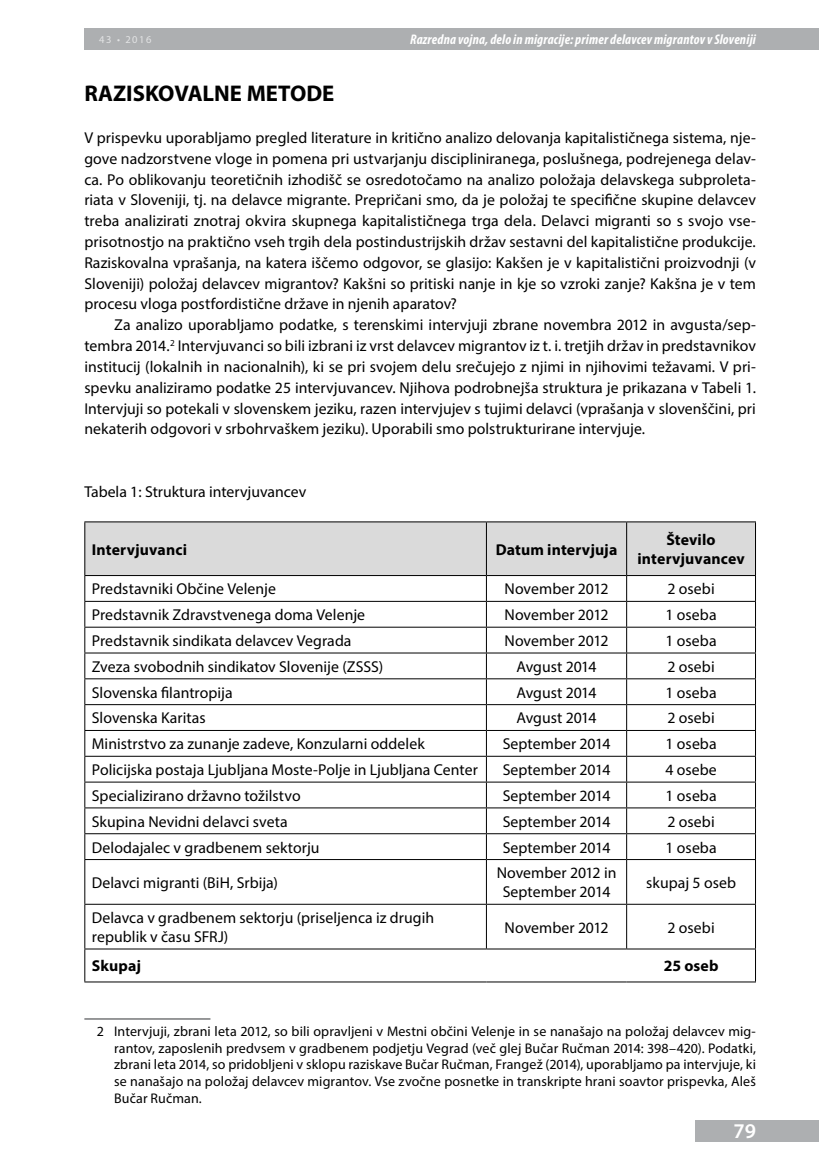
<style>
.page{position:relative;width:819px;height:1166px;background:#fff}
.page>*{position:absolute;margin:0;border:0;box-sizing:border-box;transform-origin:0 0}
.t1{font:700 22.75px "Myriad Pro";color:#000}
.t2{font:600 21px "Myriad Pro";color:#fff}
.t3{font:15.75px/20.8px "Myriad Pro";color:#000;text-align:justify}
.t4{font:700 15.75px/18.9px "Myriad Pro";letter-spacing:.01em;color:#000;text-align:center}
.t5{font:14px/16.8px "Myriad Pro";letter-spacing:.005em;color:#000;text-align:justify}
.t6{font:italic 700 condensed 14px "Myriad Pro";letter-spacing:.015em;color:#fff}
.t7{font:10.5px "Myriad Pro";letter-spacing:.15em;color:#e3e4e5}
</style>
<div class="page">
<div style="left:694px;top:1120px;width:125px;height:21px;background:#adafb1"></div>
<div style="left:84px;top:28px;width:735px;height:22px;background:#adafb1"></div>
<hr style="left:84px;top:521px;width:402px;height:1px;background:#000">
<hr style="left:486px;top:521px;width:140px;height:1px;background:#000">
<hr style="left:626px;top:521px;width:130px;height:1px;background:#000">
<svg style="left:84px;top:522px;width:672px;height:337px"></svg>
<hr style="left:755px;top:949px;width:1px;height:32px;background:#000">
<hr style="left:84px;top:807px;width:402px;height:1px;background:#000">
<hr style="left:486px;top:807px;width:140px;height:1px;background:#000">
<hr style="left:626px;top:807px;width:130px;height:1px;background:#000">
<hr style="left:755px;top:860px;width:1px;height:44px;background:#000">
<hr style="left:755px;top:905px;width:1px;height:43px;background:#000">
<hr style="left:84px;top:860px;width:1px;height:44px;background:#000">
<hr style="left:486px;top:860px;width:1px;height:44px;background:#000">
<hr style="left:626px;top:860px;width:1px;height:44px;background:#000">
<hr style="left:84px;top:905px;width:1px;height:43px;background:#000">
<hr style="left:486px;top:905px;width:1px;height:43px;background:#000">
<hr style="left:626px;top:905px;width:1px;height:43px;background:#000">
<hr style="left:84px;top:949px;width:1px;height:32px;background:#000">
<hr style="left:84px;top:859px;width:402px;height:1px;background:#000">
<hr style="left:486px;top:859px;width:140px;height:1px;background:#000">
<hr style="left:626px;top:859px;width:130px;height:1px;background:#000">
<hr style="left:84px;top:904px;width:402px;height:1px;background:#000">
<hr style="left:486px;top:904px;width:140px;height:1px;background:#000">
<hr style="left:626px;top:904px;width:130px;height:1px;background:#000">
<hr style="left:84px;top:948px;width:402px;height:1px;background:#000">
<hr style="left:486px;top:948px;width:140px;height:1px;background:#000">
<hr style="left:626px;top:948px;width:130px;height:1px;background:#000">
<hr style="left:84px;top:981px;width:402px;height:1px;background:#000">
<hr style="left:486px;top:981px;width:140px;height:1px;background:#000">
<hr style="left:626px;top:981px;width:130px;height:1px;background:#000">
<hr style="left:84px;top:1018px;width:126px;height:2px;background:#898a8c">
<p class="t7" style="left:99px;top:33px;width:54px">43 • 2016</p>
<p class="t6" style="left:410px;top:31px;width:347px">Razredna vojna, delo in migracije: primer delavcev migrantov v Sloveniji</p>
<h1 class="t1" style="left:84px;top:79px;width:251px">RAZISKOVALNE METODE</h1>
<p class="t3" style="left:84px;top:127px;width:673px">V prispevku uporabljamo pregled literature in kritično analizo delovanja kapitalističnega sistema, nje&shy;gove nadzorstvene vloge in pomena pri ustvarjanju discipliniranega, poslušnega, podrejenega delav&shy;ca. Po oblikovanju teoretičnih izhodišč se osredotočamo na analizo položaja delavskega subproleta&shy;riata v Sloveniji, tj. na delavce migrante. Prepričani smo, da je položaj te specifične skupine delavcev treba analizirati znotraj okvira skupnega kapitalističnega trga dela. Delavci migranti so s svojo vse&shy;prisotnostjo na praktično vseh trgih dela postindustrijskih držav sestavni del kapitalistične produkcije.<br>Raziskovalna vprašanja, na katera iščemo odgovor, se glasijo: Kakšen je v kapitalistični proizvodnji (v Sloveniji) položaj delavcev migrantov? Kakšni so pritiski nanje in kje so vzroki zanje? Kakšna je v tem procesu vloga postfordistične države in njenih aparatov?</p>
<p class="t3" style="left:84px;top:314px;width:673px;text-indent:30px">Za analizo uporabljamo podatke, s terenskimi intervjuji zbrane novembra 2012 in avgusta/sep&shy;tembra 2014.<sup>2</sup> Intervjuvanci so bili izbrani iz vrst delavcev migrantov iz t. i. tretjih držav in predstavnikov institucij (lokalnih in nacionalnih), ki se pri svojem delu srečujejo z njimi in njihovimi težavami. V pri&shy;spevku analiziramo podatke 25 intervjuvancev. Njihova podrobnejša struktura je prikazana v Tabeli 1.<br>Intervjuji so potekali v slovenskem jeziku, razen intervjujev s tujimi delavci (vprašanja v slovenščini, pri nekaterih odgovori v srbohrvaškem jeziku). Uporabili smo polstrukturirane intervjuje.</p>
<p class="t3" style="left:84px;top:481px;width:223px">Tabela 1: Struktura intervjuvancev</p>
<p class="t4" style="left:92px;top:539px;width:97px">Intervjuvanci</p>
<p class="t4" style="left:495px;top:539px;width:123px">Datum intervjuja</p>
<p class="t4" style="left:637px;top:530px;width:109px">Število intervjuvancev</p>
<p class="t3" style="left:92px;top:578px;width:186px">Predstavniki Občine Velenje</p>
<p class="t3" style="left:504px;top:578px;width:105px">November 2012</p>
<p class="t3" style="left:667px;top:578px;width:49px">2 osebi</p>
<p class="t3" style="left:92px;top:604px;width:275px">Predstavnik Zdravstvenega doma Velenje</p>
<p class="t3" style="left:504px;top:604px;width:105px">November 2012</p>
<p class="t3" style="left:665px;top:604px;width:53px">1 oseba</p>
<p class="t3" style="left:92px;top:630px;width:261px">Predstavnik sindikata delavcev Vegrada</p>
<p class="t3" style="left:504px;top:630px;width:105px">November 2012</p>
<p class="t3" style="left:665px;top:630px;width:53px">1 oseba</p>
<p class="t3" style="left:92px;top:656px;width:293px">Zveza svobodnih sindikatov Slovenije (ZSSS)</p>
<p class="t3" style="left:516px;top:656px;width:82px">Avgust 2014</p>
<p class="t3" style="left:667px;top:656px;width:49px">2 osebi</p>
<p class="t3" style="left:92px;top:682px;width:142px">Slovenska filantropija</p>
<p class="t3" style="left:516px;top:682px;width:82px">Avgust 2014</p>
<p class="t3" style="left:665px;top:682px;width:53px">1 oseba</p>
<p class="t3" style="left:92px;top:707px;width:115px">Slovenska Karitas</p>
<p class="t3" style="left:516px;top:707px;width:82px">Avgust 2014</p>
<p class="t3" style="left:667px;top:707px;width:49px">2 osebi</p>
<p class="t3" style="left:92px;top:733px;width:334px">Ministrstvo za zunanje zadeve, Konzularni oddelek</p>
<p class="t3" style="left:502px;top:733px;width:109px">September 2014</p>
<p class="t3" style="left:665px;top:733px;width:53px">1 oseba</p>
<p class="t3" style="left:92px;top:759px;width:387px">Policijska postaja Ljubljana Moste-Polje in Ljubljana Center</p>
<p class="t3" style="left:502px;top:759px;width:109px">September 2014</p>
<p class="t3" style="left:665px;top:759px;width:53px">4 osebe</p>
<p class="t3" style="left:92px;top:785px;width:210px">Specializirano državno tožilstvo</p>
<p class="t3" style="left:502px;top:785px;width:109px">September 2014</p>
<p class="t3" style="left:665px;top:785px;width:53px">1 oseba</p>
<p class="t3" style="left:92px;top:811px;width:197px">Skupina Nevidni delavci sveta</p>
<p class="t3" style="left:502px;top:811px;width:109px">September 2014</p>
<p class="t3" style="left:667px;top:811px;width:49px">2 osebi</p>
<p class="t3" style="left:92px;top:836px;width:229px">Delodajalec v gradbenem sektorju</p>
<p class="t3" style="left:502px;top:836px;width:109px">September 2014</p>
<p class="t3" style="left:665px;top:836px;width:53px">1 oseba</p>
<p class="t3" style="left:92px;top:872px;width:188px">Delavci migranti (BiH, Srbija)</p>
<p class="t3" style="left:496px;top:863px;width:121px;line-height:18.9px;text-align:center">November 2012 in<br>September 2014</p>
<p class="t3" style="left:646px;top:872px;width:91px">skupaj 5 oseb</p>
<p class="t3" style="left:92px;top:908px;width:344px;line-height:18.9px">Delavca v gradbenem sektorju (priseljenca iz drugih republik v času SFRJ)</p>
<p class="t3" style="left:504px;top:916px;width:105px">November 2012</p>
<p class="t3" style="left:667px;top:916px;width:49px">2 osebi</p>
<p class="t4" style="left:92px;top:956px;width:51px">Skupaj</p>
<p class="t4" style="left:663px;top:956px;width:56px">25 oseb</p>
<p class="t5" style="left:114px;top:1022px;width:643px;text-indent:-17px">2 Intervjuji, zbrani leta 2012, so bili opravljeni v Mestni občini Velenje in se nanašajo na položaj delavcev mig&shy;rantov, zaposlenih predvsem v gradbenem podjetju Vegrad (več glej Bučar Ručman 2014: 398–420). Podatki, zbrani leta 2014, so pridobljeni v sklopu raziskave Bučar Ručman, Frangež (2014), uporabljamo pa intervjuje, ki se nanašajo na položaj delavcev migrantov. Vse zvočne posnetke in transkripte hrani soavtor prispevka, Aleš Bučar Ručman.</p>
<h2 class="t2" style="left:733px;top:1118px;width:24px">79</h2>
</div>
